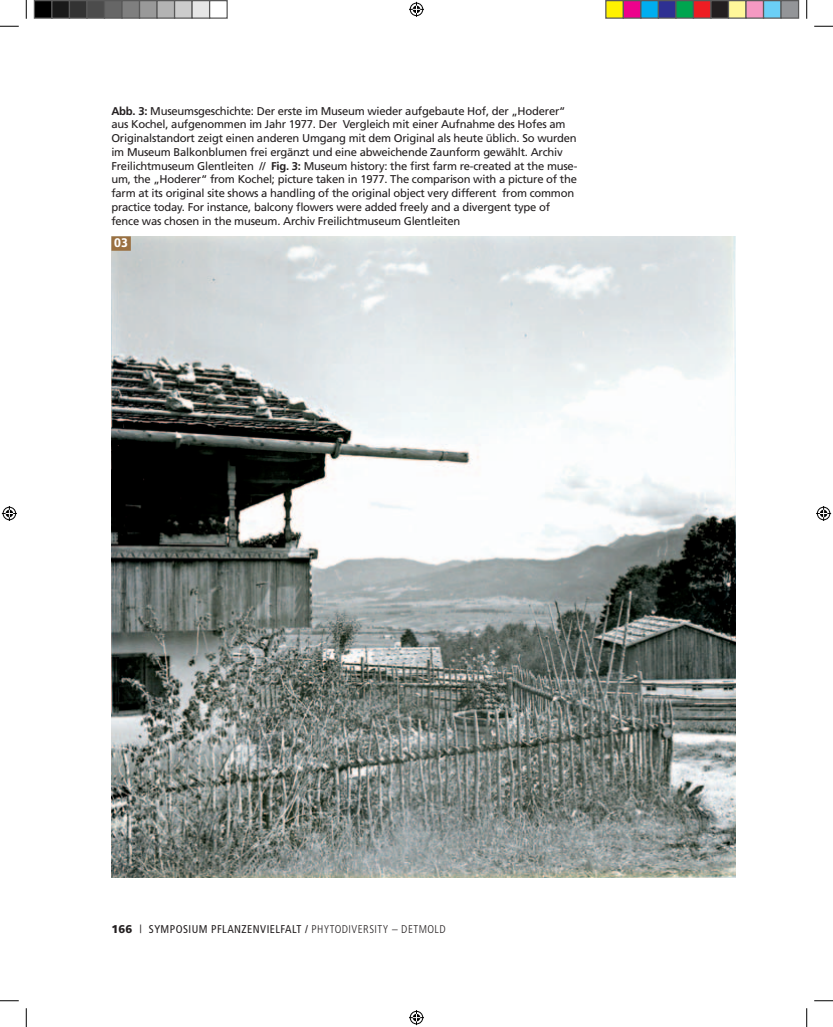
<style>
.page{position:relative;width:833px;height:1027px;background:#fff}
.page>*{position:absolute;margin:0;border:0;box-sizing:border-box;transform-origin:0 0}
.t1{font:700 12.5px "Unit Pro";color:#fff}
.t2{font:11.25px/13.8px "Frutiger";letter-spacing:-.02em;color:#231f20}
.t3{font:condensed 11.25px "Frutiger";letter-spacing:.04em;color:#231f20}
.s1{font-weight:700}
.s2{font-weight:900;font-stretch:normal}
.s3{font-weight:300;font-stretch:normal}
.s4{font-weight:300}
</style>
<div class="page">
<img style="left:111px;top:236px;width:624px;height:642px">
<div style="left:111px;top:236px;width:20px;height:15px;background:#9a7041"></div>
<svg style="left:0;top:25px;width:19px;height:2px"></svg>
<svg style="left:814px;top:25px;width:18px;height:2px"></svg>
<svg style="left:0;top:1000px;width:19px;height:1px"></svg>
<svg style="left:814px;top:1000px;width:18px;height:1px"></svg>
<svg style="left:25px;top:0;width:2px;height:19px"></svg>
<svg style="left:25px;top:1008px;width:2px;height:19px"></svg>
<svg style="left:806px;top:0;width:1px;height:19px"></svg>
<svg style="left:806px;top:1008px;width:1px;height:19px"></svg>
<svg style="left:409px;top:2px;width:15px;height:15px"></svg>
<svg style="left:409px;top:1010px;width:15px;height:15px"></svg>
<svg style="left:2px;top:506px;width:15px;height:15px"></svg>
<svg style="left:816px;top:506px;width:14px;height:15px"></svg>
<div style="left:34px;top:1px;width:18px;height:17px;background:#000"></div>
<div style="left:34px;top:0;width:18px;height:19px;border:1px solid #595959"></div>
<div style="left:52px;top:1px;width:17px;height:17px;background:#191919"></div>
<div style="left:51px;top:0;width:19px;height:19px;border:1px solid #595959"></div>
<div style="left:69px;top:1px;width:18px;height:17px;background:#333"></div>
<div style="left:69px;top:0;width:19px;height:19px;border:1px solid #595959"></div>
<div style="left:87px;top:1px;width:17px;height:17px;background:#4c4c4c"></div>
<div style="left:86px;top:0;width:19px;height:19px;border:1px solid #595959"></div>
<div style="left:104px;top:1px;width:18px;height:17px;background:#666"></div>
<div style="left:104px;top:0;width:18px;height:19px;border:1px solid #595959"></div>
<div style="left:122px;top:1px;width:17px;height:17px;background:#7f7f7f"></div>
<div style="left:121px;top:0;width:19px;height:19px;border:1px solid #595959"></div>
<div style="left:139px;top:1px;width:18px;height:17px;background:#999"></div>
<div style="left:139px;top:0;width:19px;height:19px;border:1px solid #595959"></div>
<div style="left:157px;top:1px;width:17px;height:17px;background:#b3b3b3"></div>
<div style="left:156px;top:0;width:19px;height:19px;border:1px solid #595959"></div>
<div style="left:174px;top:1px;width:18px;height:17px;background:#ccc"></div>
<div style="left:174px;top:0;width:18px;height:19px;border:1px solid #595959"></div>
<div style="left:192px;top:1px;width:17px;height:17px;background:#e6e6e6"></div>
<div style="left:191px;top:0;width:19px;height:19px;border:1px solid #595959"></div>
<div style="left:209px;top:0;width:19px;height:19px;border:1px solid #595959"></div>
<div style="left:605px;top:1px;width:18px;height:17px;background:#fff101"></div>
<div style="left:605px;top:0;width:18px;height:19px;border:1px solid #595959"></div>
<div style="left:623px;top:1px;width:17px;height:17px;background:#ed028c"></div>
<div style="left:622px;top:0;width:19px;height:19px;border:1px solid #595959"></div>
<div style="left:640px;top:1px;width:18px;height:17px;background:#00aeef"></div>
<div style="left:640px;top:0;width:18px;height:19px;border:1px solid #595959"></div>
<div style="left:658px;top:1px;width:17px;height:17px;background:#2e3092"></div>
<div style="left:657px;top:0;width:19px;height:19px;border:1px solid #595959"></div>
<div style="left:675px;top:1px;width:18px;height:17px;background:#00a54f"></div>
<div style="left:675px;top:0;width:18px;height:19px;border:1px solid #595959"></div>
<div style="left:693px;top:1px;width:17px;height:17px;background:#ee1d23"></div>
<div style="left:692px;top:0;width:19px;height:19px;border:1px solid #595959"></div>
<div style="left:710px;top:1px;width:18px;height:17px;background:#231f20"></div>
<div style="left:710px;top:0;width:18px;height:19px;border:1px solid #595959"></div>
<div style="left:728px;top:1px;width:17px;height:17px;background:#fff79a"></div>
<div style="left:727px;top:0;width:19px;height:19px;border:1px solid #595959"></div>
<div style="left:745px;top:1px;width:18px;height:17px;background:#f499c2"></div>
<div style="left:745px;top:0;width:18px;height:19px;border:1px solid #595959"></div>
<div style="left:763px;top:1px;width:17px;height:17px;background:#6bcff6"></div>
<div style="left:762px;top:0;width:19px;height:19px;border:1px solid #595959"></div>
<div style="left:780px;top:1px;width:18px;height:17px;background:#939598"></div>
<div style="left:780px;top:0;width:18px;height:19px;border:1px solid #595959"></div>
<p class="t2" style="left:111px;top:105px;width:467px"><span class="s1">Abb. 3:</span> Museumsgeschichte: Der erste im Museum wieder aufgebaute Hof, der „Hoderer“ aus Kochel, aufgenommen im Jahr 1977. Der Vergleich mit einer Aufnahme des Hofes am Originalstandort zeigt einen anderen Umgang mit dem Original als heute üblich. So wurden im Museum Balkonblumen frei ergänzt und eine abweichende Zaunform gewählt. Archiv Freilichtmuseum Glentleiten // <span class="s1">Fig. 3:</span> Museum history: the first farm re-created at the muse&shy;um, the „Hoderer“ from Kochel; picture taken in 1977. The comparison with a picture of the farm at its original site shows a handling of the original object very different from common practice today. For instance, balcony flowers were added freely and a divergent type of fence was chosen in the museum. Archiv Freilichtmuseum Glentleiten</p>
<p class="t1" style="left:114px;top:236px;width:15px">03</p>
<p class="t3" style="left:111px;top:925px;width:335px"><span class="s2">166</span> <span class="s3">|</span> SYMPOSIUM PFLANZENVIELFALT / <span class="s4">PHYTODIVERSITY – DETMOLD</span></p>
</div>
